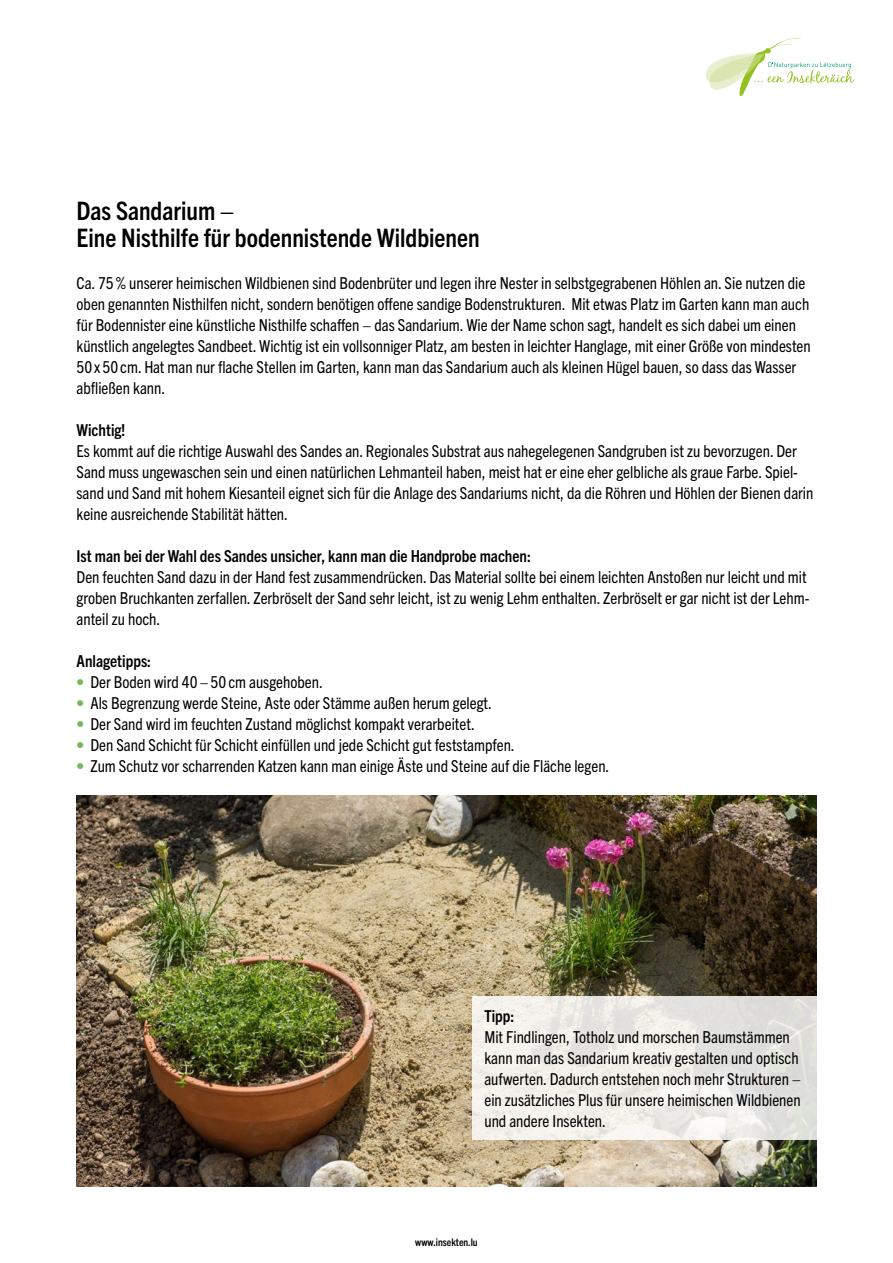
<style>
.page{position:relative;width:893px;height:1263px;background:#fff}
.page>*{position:absolute;margin:0;border:0;box-sizing:border-box;transform-origin:0 0}
.t1{font:700 condensed 25.5px/27px "Trade Gothic Next LT Pro";color:#000}
.t2{font:condensed 16.5px/21px "Trade Gothic Next LT Pro";color:#000}
.t3{font:700 condensed 16.5px "Trade Gothic Next LT Pro";color:#000}
.t4{font:700 condensed 10.5px "Trade Gothic Next LT Pro";color:#000}
.s1{color:#74b859}
</style>
<div class="page">
<img style="left:77px;top:796px;width:739px;height:390px">
<svg style="left:472px;top:996px;width:345px;height:144px;fill:#efece7"></svg>
<svg style="left:706px;top:37px;width:148px;height:60px"></svg>
<h1 class="t1" style="left:77px;top:195px;width:405px">Das Sandarium –<br>Eine Nisthilfe für bodennistende Wildbienen</h1>
<p class="t2" style="left:77px;top:271px;width:736px">Ca. 75% unserer heimischen Wildbienen sind Bodenbrüter und legen ihre Nester in selbstgegrabenen Höhlen an. Sie nutzen die oben genannten Nisthilfen nicht, sondern benötigen offene sandige Bodenstrukturen. Mit etwas Platz im Garten kann man auch für Bodennister eine künstliche Nisthilfe schaffen – das Sandarium. Wie der Name schon sagt, handelt es sich dabei um einen künstlich angelegtes Sandbeet. Wichtig ist ein vollsonniger Platz, am besten in leichter Hanglage, mit einer Größe von mindesten 50 x 50 cm. Hat man nur flache Stellen im Garten, kann man das Sandarium auch als kleinen Hügel bauen, so dass das Wasser abfließen kann.</p>
<p class="t3" style="left:77px;top:418px;width:50px">Wichtig!</p>
<p class="t2" style="left:77px;top:439px;width:738px">Es kommt auf die richtige Auswahl des Sandes an. Regionales Substrat aus nahegelegenen Sandgruben ist zu bevorzugen. Der Sand muss ungewaschen sein und einen natürlichen Lehmanteil haben, meist hat er eine eher gelbliche als graue Farbe. Spiel&shy;sand und Sand mit hohem Kiesanteil eignet sich für die Anlage des Sandariums nicht, da die Röhren und Höhlen der Bienen darin keine ausreichende Stabilität hätten.</p>
<p class="t3" style="left:77px;top:544px;width:456px">Ist man bei der Wahl des Sandes unsicher, kann man die Handprobe machen:</p>
<p class="t2" style="left:77px;top:565px;width:734px">Den feuchten Sand dazu in der Hand fest zusammendrücken. Das Material sollte bei einem leichten Anstoßen nur leicht und mit groben Bruchkanten zerfallen. Zerbröselt der Sand sehr leicht, ist zu wenig Lehm enthalten. Zerbröselt er gar nicht ist der Lehm&shy;anteil zu hoch.</p>
<p class="t3" style="left:77px;top:649px;width:76px">Anlagetipps:</p>
<p class="t2" style="left:77px;top:670px;width:248px"><span class="s1">•</span> Der Boden wird 40–50 cm ausgehoben.</p>
<p class="t2" style="left:77px;top:691px;width:417px"><span class="s1">•</span> Als Begrenzung werde Steine, Aste oder Stämme außen herum gelegt.</p>
<p class="t2" style="left:77px;top:712px;width:400px"><span class="s1">•</span> Der Sand wird im feuchten Zustand möglichst kompakt verarbeitet.</p>
<p class="t2" style="left:77px;top:733px;width:440px"><span class="s1">•</span> Den Sand Schicht für Schicht einfüllen und jede Schicht gut feststampfen.</p>
<p class="t2" style="left:77px;top:754px;width:534px"><span class="s1">•</span> Zum Schutz vor scharrenden Katzen kann man einige Äste und Steine auf die Fläche legen.</p>
<p class="t3" style="left:484px;top:1005px;width:31px">Tipp:</p>
<p class="t2" style="left:484px;top:1025px;width:318px">Mit Findlingen, Totholz und morschen Baumstämmen kann man das Sandarium kreativ gestalten und optisch aufwerten. Dadurch entstehen noch mehr Strukturen – ein zusätzliches Plus für unsere heimischen Wildbienen und andere Insekten.</p>
<p class="t4" style="left:415px;top:1235px;width:64px">www.insekten.lu</p>
</div>
